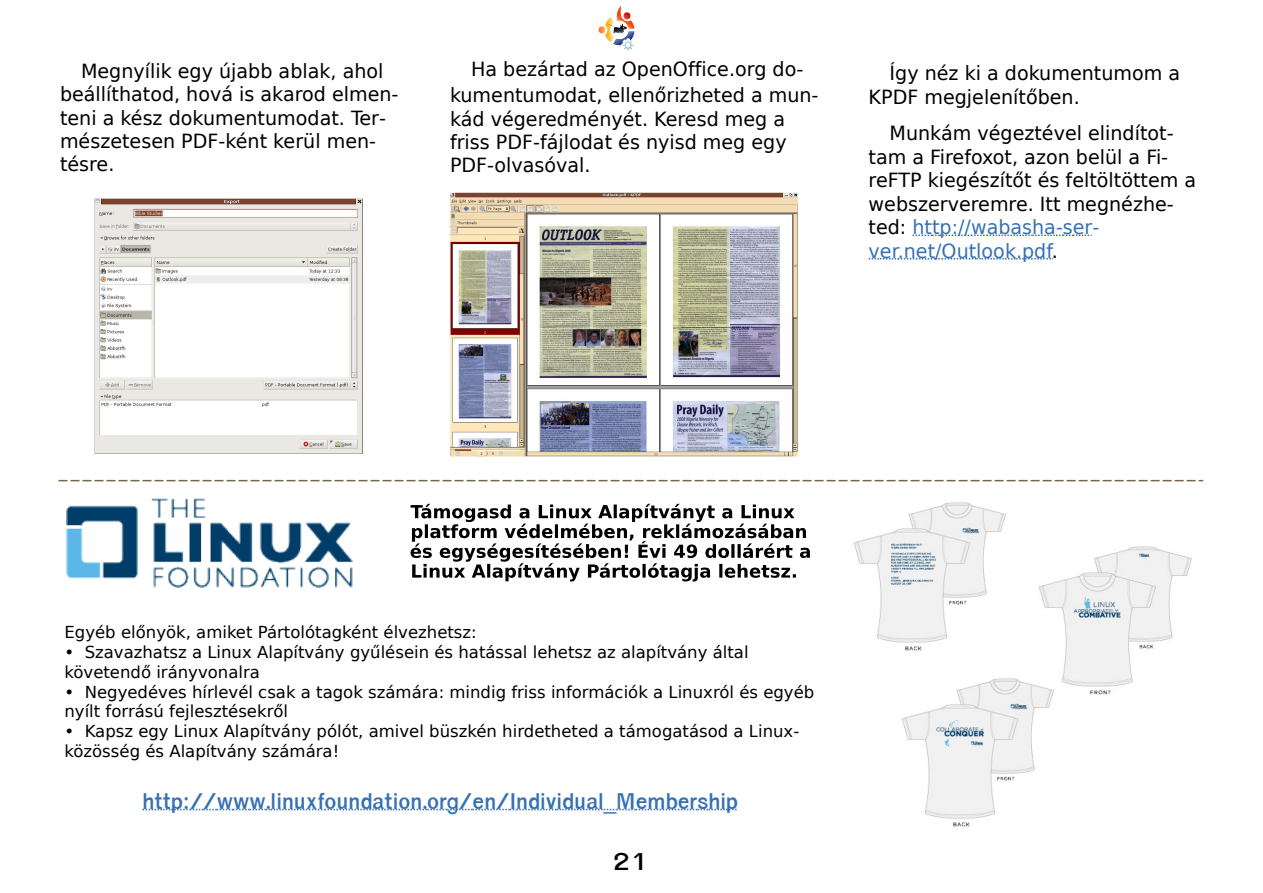
<style>
.page{position:relative;width:1263px;height:893px;background:#fff}
.page>*{position:absolute;margin:0;border:0;box-sizing:border-box;transform-origin:0 0}
.t1{font:700 24px "Garuda";color:#000}
.t2{font:700 22.5px "Garuda";color:#3671b3}
.t3{font:19.5px/23.4px "DejaVu Sans";color:#000}
.t4{font:16.5px/19.8px "DejaVu Sans";color:#000}
.s1{color:#3671b3}
</style>
<div class="page">
<img style="left:598px;top:5px;width:37px;height:46px">
<img style="left:94px;top:199px;width:268px;height:255px">
<svg style="left:912px;top:235px;width:179px;height:1px"></svg>
<svg style="left:868px;top:258px;width:185px;height:1px"></svg>
<img style="left:450px;top:193px;width:348px;height:264px">
<svg style="left:58px;top:480px;width:1145px;height:1px"></svg>
<svg style="left:410px;top:504px;width:400px;height:77px"></svg>
<img style="left:66px;top:499px;width:286px;height:88px">
<img style="left:854px;top:502px;width:152px;height:149px">
<img style="left:1039px;top:546px;width:153px;height:149px">
<img style="left:902px;top:675px;width:152px;height:152px">
<svg style="left:142px;top:809px;width:595px;height:1px"></svg>
<p class="t3" style="left:60px;top:59px;width:340px;text-indent:21px">Megnyílik egy újabb ablak, ahol beállíthatod, hová is akarod elmen&shy;teni a kész dokumentumodat. Ter&shy;mészetesen PDF-ként kerül men&shy;tésre.</p>
<p class="t3" style="left:450px;top:56px;width:370px;line-height:26px;text-align:center">Ha bezártad az OpenOffice.org do&shy;kumentumodat, ellenőrizheted a mun-</p>
<p class="t3" style="left:450px;top:107px;width:338px;text-align:justify">kád végeredményét. Keresd meg a friss PDF-fájlodat és nyisd meg egy PDF-olvasóval.</p>
<p class="t3" style="left:868px;top:62px;width:313px;text-indent:21px">Így néz ki a dokumentumom a<br>KPDF megjelenítőben.</p>
<p class="t3" style="left:868px;top:122px;width:329px;text-indent:21px">Munkám végeztével elindítot&shy;tam a Firefoxot, azon belül a Fi&shy;reFTP kiegészítőt és feltöltöttem a webszerveremre. Itt megnézhe&shy;ted: <span class="s1">http://wabasha-ser&shy;ver.net/Outlook.pdf</span>.</p>
<p class="t4" style="left:64px;top:623px;width:414px">Egyéb előnyök, amiket Pártolótagként élvezhetsz:</p>
<p class="t4" style="left:64px;top:642px;width:686px">• Szavazhatsz a Linux Alapítvány gyűlésein és hatással lehetsz az alapítvány által követendő irányvonalra</p>
<p class="t4" style="left:64px;top:682px;width:751px">• Negyedéves hírlevél csak a tagok számára: mindig friss információk a Linuxról és egyéb nyílt forrású fejlesztésekről</p>
<p class="t4" style="left:64px;top:722px;width:736px">• Kapsz egy Linux Alapítvány pólót, amivel büszkén hirdetheted a támogatásod a Linux&shy;közösség és Alapítvány számára!</p>
<p class="t2" style="left:142px;top:788px;width:597px">http://www.linuxfoundation.org/en/Individual_Membership</p>
<p class="t1" style="left:612px;top:848px;width:36px">21</p>
</div>
